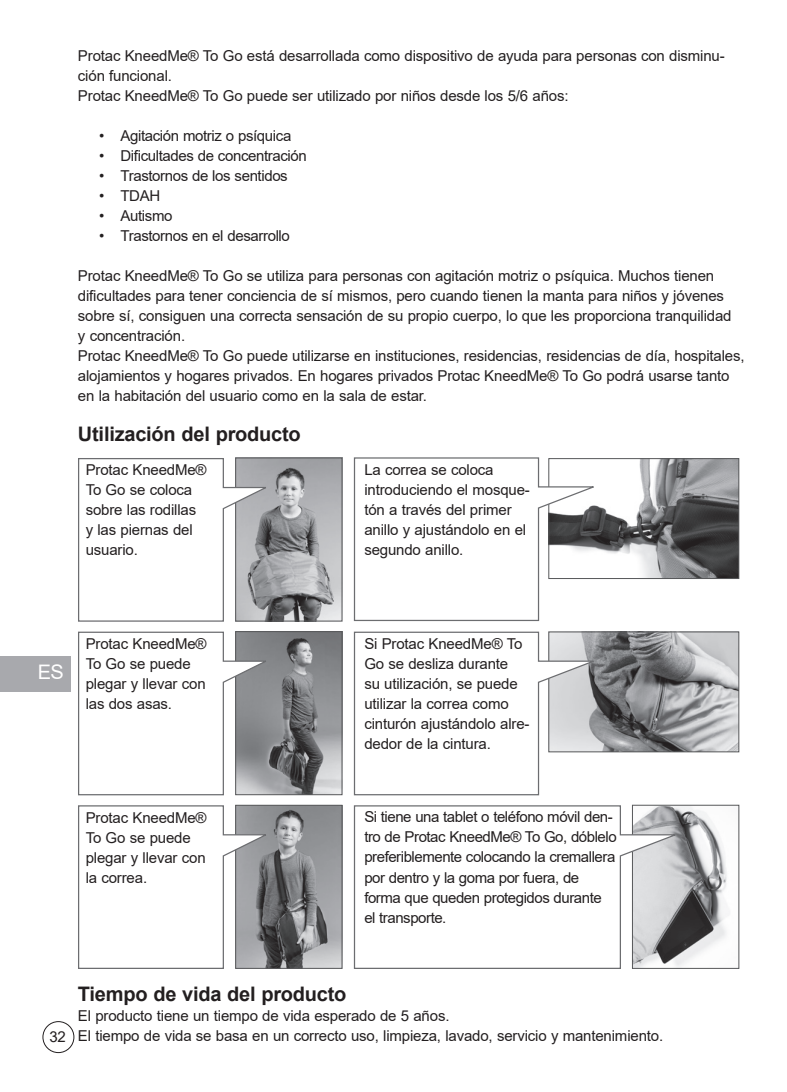
<style>
.page{position:relative;width:787px;height:1092px;background:#fff}
.page>*{position:absolute;margin:0;border:0;box-sizing:border-box;transform-origin:0 0}
.t1{font:700 20px "Arial";letter-spacing:-.01em;color:#231f20}
.t2{font:20px "Arial";color:#fff}
.t3{font:15px/20px "Arial";letter-spacing:-.01em;color:#231f20}
.t4{font:15px/20px "Arial";letter-spacing:-.03em;color:#231f20}
</style>
<div class="page">
<div style="left:43px;top:1021px;width:31px;height:31px;border:1px solid #231f20;border-radius:50%"></div>
<div style="left:0;top:656px;width:71px;height:35px;background:#a8a9ad"></div>
<img style="left:271px;top:806px;width:69px;height:160px">
<div style="left:235px;top:804px;width:107px;height:164px;border:1px solid #57585a"></div>
<img style="left:271px;top:633px;width:69px;height:160px">
<div style="left:235px;top:631px;width:107px;height:164px;border:1px solid #57585a"></div>
<img style="left:271px;top:459px;width:69px;height:160px">
<div style="left:235px;top:457px;width:107px;height:164px;border:1px solid #57585a"></div>
<img style="left:600px;top:460px;width:137px;height:116px">
<div style="left:548px;top:458px;width:191px;height:120px;border:1px solid #57585a"></div>
<img style="left:600px;top:633px;width:137px;height:117px">
<div style="left:548px;top:631px;width:191px;height:121px;border:1px solid #57585a"></div>
<img style="left:682px;top:806px;width:45px;height:159px">
<svg style="left:78px;top:804px;width:193px;height:165px"></svg>
<svg style="left:78px;top:631px;width:193px;height:164px"></svg>
<svg style="left:78px;top:457px;width:193px;height:165px"></svg>
<svg style="left:353px;top:457px;width:247px;height:164px"></svg>
<svg style="left:353px;top:631px;width:247px;height:164px"></svg>
<svg style="left:353px;top:804px;width:329px;height:165px"></svg>
<p class="t3" style="left:78px;top:45px;width:648px">Protac KneedMe® To Go está desarrollada como dispositivo de ayuda para personas con disminu&shy;ción funcional.<br>Protac KneedMe® To Go puede ser utilizado por niños desde los 5/6 años:</p>
<p class="t3" style="left:99px;top:125px;width:193px">• Agitación motriz o psíquica</p>
<p class="t3" style="left:99px;top:145px;width:209px">• Dificultades de concentración</p>
<p class="t3" style="left:99px;top:165px;width:190px">• Trastornos de los sentidos</p>
<p class="t3" style="left:99px;top:185px;width:62px">• TDAH</p>
<p class="t3" style="left:99px;top:205px;width:75px">• Autismo</p>
<p class="t3" style="left:99px;top:225px;width:192px">• Trastornos en el desarrollo</p>
<p class="t3" style="left:78px;top:265px;width:668px">Protac KneedMe® To Go se utiliza para personas con agitación motriz o psíquica. Muchos tienen dificultades para tener conciencia de sí mismos, pero cuando tienen la manta para niños y jóvenes sobre sí, consiguen una correcta sensación de su propio cuerpo, lo que les proporciona tranquilidad<br>y concentración.<br>Protac KneedMe® To Go puede utilizarse en instituciones, residencias, residencias de día, hospitales, alojamientos y hogares privados. En hogares privados Protac KneedMe® To Go podrá usarse tanto en la habitación del usuario como en la sala de estar.</p>
<h1 class="t1" style="left:78px;top:419px;width:224px">Utilización del producto</h1>
<p class="t3" style="left:86px;top:460px;width:122px">Protac KneedMe®<br>To Go se coloca sobre las rodillas y las piernas del usuario.</p>
<p class="t3" style="left:364px;top:459px;width:167px">La correa se coloca introduciendo el mosque&shy;tón a través del primer anillo y ajustándolo en el segundo anillo.</p>
<h1 class="t2" style="left:38px;top:658px;width:28px">ES</h1>
<p class="t3" style="left:86px;top:633px;width:122px">Protac KneedMe®<br>To Go se puede plegar y llevar con las dos asas.</p>
<p class="t3" style="left:364px;top:633px;width:167px">Si Protac KneedMe® To<br>Go se desliza durante<br>su utilización, se puede utilizar la correa como cinturón ajustándolo alre&shy;dedor de la cintura.</p>
<p class="t3" style="left:86px;top:807px;width:122px">Protac KneedMe®<br>To Go se puede plegar y llevar con la correa.</p>
<p class="t4" style="left:364px;top:807px;width:254px">Si tiene una tablet o teléfono móvil den&shy;tro de Protac KneedMe® To Go, dóblelo preferiblemente colocando la cremallera por dentro y la goma por fuera, de forma que queden protegidos durante el transporte.</p>
<p class="t3" style="left:50px;top:1026px;width:18px">32</p>
<h1 class="t1" style="left:78px;top:979px;width:270px">Tiempo de vida del producto</h1>
<p class="t3" style="left:78px;top:1005px;width:586px">El producto tiene un tiempo de vida esperado de 5 años.<br>El tiempo de vida se basa en un correcto uso, limpieza, lavado, servicio y mantenimiento.</p>
</div>
